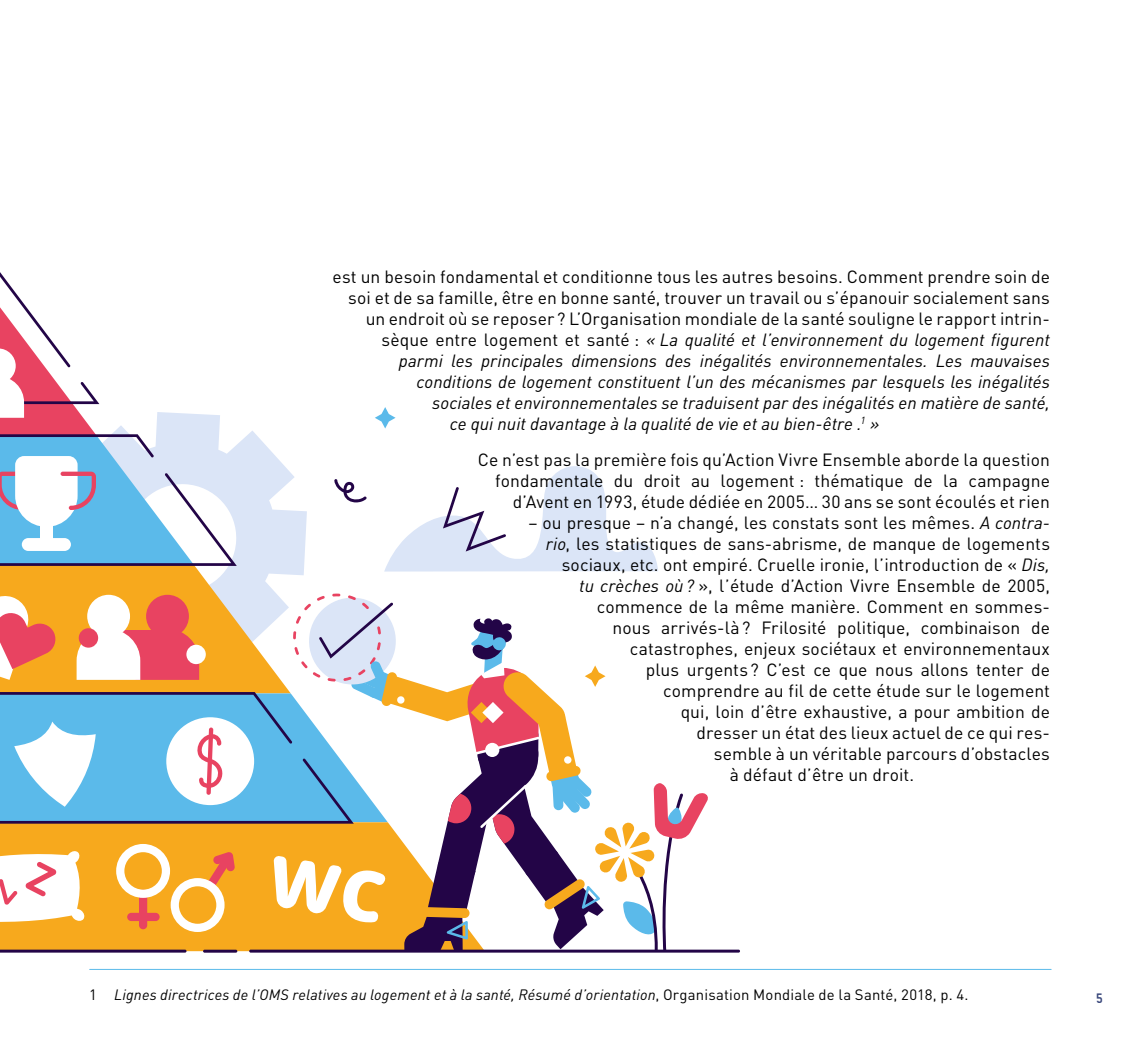
<style>
.page{position:relative;width:1141px;height:1042px;background:#fff}
.page>*{position:absolute;margin:0;border:0;box-sizing:border-box;transform-origin:0 0}
.t1{font:17.5px/21px "DIN Pro";letter-spacing:.005em;color:#000;text-align:right}
.t2{font:italic 17.5px "DIN Pro";letter-spacing:.005em;color:#000}
.t3{font:italic 14.88px "DIN Pro";letter-spacing:.01em;color:#000}
.t4{font:700 14px "A Udimat";color:#39477b}
.s1{font-style:normal}
.s2{font-style:italic}
</style>
<div class="page">
<hr style="left:90px;top:969px;width:961px;height:1px;background:#5bbaea">
<hr style="left:249px;top:949px;width:491px;height:3px;background:#230547">
<svg style="left:0;top:272px;width:709px;height:680px"></svg>
<p class="t1" style="left:332px;top:264px;width:719px">est un besoin fondamental et conditionne tous les autres besoins. Comment prendre soin de</p>
<p class="t1" style="left:348px;top:285px;width:703px">soi et de sa famille, être en bonne santé, trouver un travail ou s’épanouir socialement sans</p>
<p class="t1" style="left:366px;top:306px;width:686px">un endroit où se reposer ? L’Organisation mondiale de la santé souligne le rapport intrin-</p>
<p class="t2" style="left:381px;top:326px;width:670px"><span class="s1">sèque entre logement et santé :</span> « La qualité et l’environnement du logement figurent</p>
<p class="t2" style="left:399px;top:347px;width:652px">parmi les principales dimensions des inégalités environnementales. Les mauvaises</p>
<p class="t2" style="left:416px;top:368px;width:635px">conditions de logement constituent l’un des mécanismes par lesquels les inégalités</p>
<p class="t2" style="left:432px;top:389px;width:619px">sociales et environnementales se traduisent par des inégalités en matière de santé,</p>
<p class="t2" style="left:450px;top:410px;width:431px">ce qui nuit davantage à la qualité de vie et au bien-être .<sup>1</sup> »</p>
<p class="t1" style="left:478px;top:447px;width:574px">Ce n’est pas la première fois qu’Action Vivre Ensemble aborde la question fondamentale du droit au logement : thématique de la campagne d’Avent en 1993, étude dédiée en 2005… 30 ans se sont écoulés et rien</p>
<p class="t1" style="left:528px;top:510px;width:523px">– ou presque – n’a changé, les constats sont les mêmes. <span class="s2">A contra-</span></p>
<p class="t1" style="left:546px;top:531px;width:506px"><span class="s2">rio</span>, les statistiques de sans-abrisme, de manque de logements</p>
<p class="t1" style="left:562px;top:552px;width:490px">sociaux, etc. ont empiré. Cruelle ironie, l’introduction de « <span class="s2">Dis,</span></p>
<p class="t1" style="left:579px;top:573px;width:472px"><span class="s2">tu crèches où?</span> », l’étude d’Action Vivre Ensemble de 2005,</p>
<p class="t1" style="left:597px;top:594px;width:455px">commence de la même manière. Comment en sommes-</p>
<p class="t1" style="left:612px;top:615px;width:439px">nous arrivés-là? Frilosité politique, combinaison de</p>
<p class="t1" style="left:630px;top:636px;width:422px">catastrophes, enjeux sociétaux et environnementaux</p>
<p class="t1" style="left:646px;top:657px;width:406px">plus urgents ? C’est ce que nous allons tenter de</p>
<p class="t1" style="left:663px;top:678px;width:388px">comprendre au fil de cette étude sur le logement</p>
<p class="t1" style="left:681px;top:699px;width:371px">qui, loin d’être exhaustive, a pour ambition de</p>
<p class="t1" style="left:696px;top:720px;width:355px">dresser un état des lieux actuel de ce qui res-</p>
<p class="t1" style="left:714px;top:741px;width:337px">semble à un véritable parcours d’obstacles</p>
<p class="t1" style="left:730px;top:762px;width:186px">à défaut d’être un droit.</p>
<p class="t3" style="left:89px;top:983px;width:881px"><span class="s1">1</span> Lignes directrices de l’OMS relatives au logement et à la santé, Résumé d’orientation<span class="s1">, Organisation Mondiale de la Santé, 2018, p. 4.</span></p>
<p class="t4" style="left:1096px;top:990px;width:8px">5</p>
</div>
